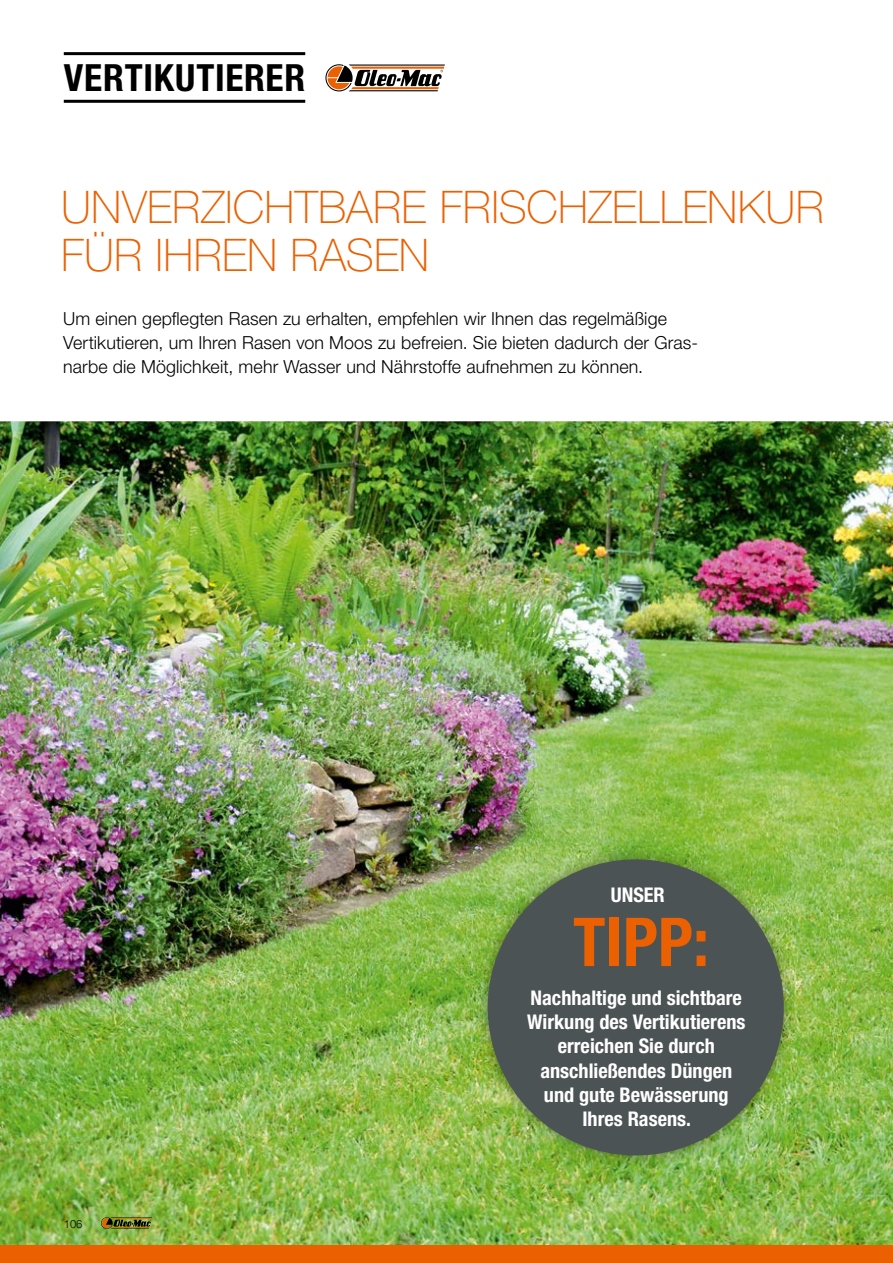
<style>
.page{position:relative;width:893px;height:1263px;background:#fff}
.page>*{position:absolute;margin:0;border:0;box-sizing:border-box;transform-origin:0 0}
.t1{font:700 condensed 67.5px "Helvetica Neue LT Pro";color:#eb6000}
.t2{font:100 45px/48px "Helvetica Neue LT Std";letter-spacing:.005em;color:#eb6000}
.t3{font:700 condensed 37.5px "Helvetica Neue LT Pro";letter-spacing:.02em;color:#000}
.t4{font:700 condensed 20.25px/24.3px "Helvetica Neue LT Pro";color:#fff;text-align:center}
.t5{font:300 18px/24px "Helvetica Neue LT Pro";letter-spacing:.005em;color:#000}
.t6{font:300 11.25px "Helvetica Neue LT Pro";color:#000}
</style>
<div class="page">
<img style="left:0;top:421px;width:893px;height:825px">
<div style="left:0;top:1246px;width:893px;height:17px;background:#eb6000"></div>
<svg style="left:325px;top:64px;width:120px;height:27px"></svg>
<hr style="left:64px;top:52px;width:241px;height:3px;background:#000">
<hr style="left:64px;top:100px;width:241px;height:3px;background:#000">
<img style="left:474px;top:845px;width:324px;height:324px">
<div style="left:488px;top:859px;width:296px;height:296px;background:#4c5355;border-radius:50%"></div>
<svg style="left:101px;top:1217px;width:51px;height:12px"></svg>
<h3 class="t3" style="left:64px;top:56px;width:243px">VERTIKUTIERER</h3>
<h2 class="t2" style="left:61px;top:183px;width:764px">UNVERZICHTBARE FRISCHZELLENKUR<br>FÜR IHREN RASEN</h2>
<p class="t5" style="left:63px;top:306px;width:636px">Um einen gepflegten Rasen zu erhalten, empfehlen wir Ihnen das regelmäßige<br>Vertikutieren, um Ihren Rasen von Moos zu befreien. Sie bieten dadurch der Gras&shy;narbe die Möglichkeit, mehr Wasser und Nährstoffe aufnehmen zu können.</p>
<p class="t4" style="left:611px;top:883px;width:56px">UNSER</p>
<p class="t6" style="left:64px;top:1217px;width:20px">106</p>
<h1 class="t1" style="left:573px;top:902px;width:138px">TIPP:</h1>
<p class="t4" style="left:527px;top:985px;width:220px">Nachhaltige und sichtbare<br>Wirkung des Vertikutierens erreichen Sie durch anschließendes Düngen und gute Bewässerung<br>Ihres Rasens.</p>
</div>
